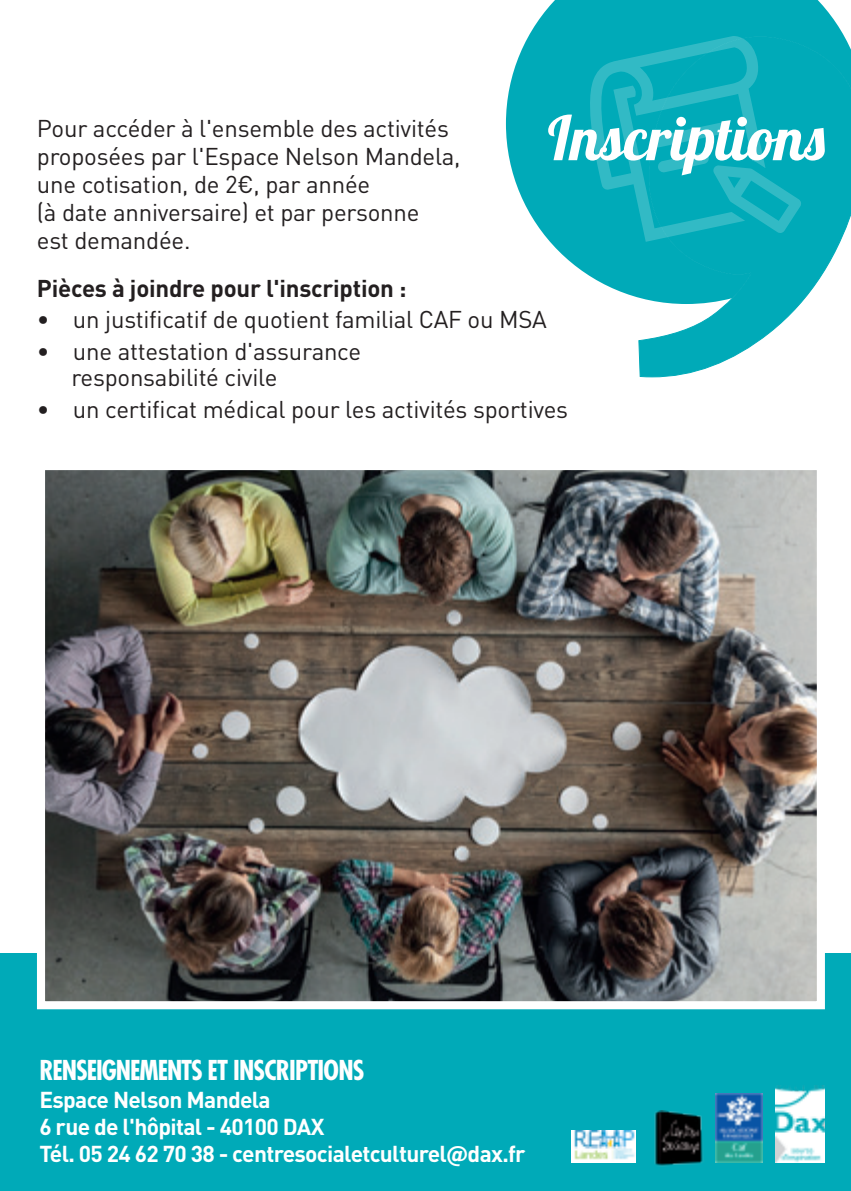
<style>
.page{position:relative;width:851px;height:1191px;background:#fff}
.page>*{position:absolute;margin:0;border:0;box-sizing:border-box;transform-origin:0 0}
.t1{font:60.8px "Lobster 1.4";color:#fff}
.t2{font:700 condensed 26.6px "Futura Std";letter-spacing:-.04em;color:#fff}
.t3{font:24px/28px "DINOT";letter-spacing:-.01em;color:#231f20}
.t4{font:700 24px "DINOT";letter-spacing:-.01em;color:#231f20}
.t5{font:700 22.8px/27.4px "DINOT";letter-spacing:-.03em;color:#fff}
</style>
<div class="page">
<div style="left:0;top:953px;width:850px;height:238px;background:#00aab8"></div>
<img style="left:46px;top:471px;width:769px;height:529px">
<div style="left:37px;top:462px;width:787px;height:547px;border:8px solid #fff"></div>
<img style="left:775px;top:1085px;width:49px;height:77px">
<svg style="left:506px;top:0;width:338px;height:298px;fill:#00aab8"></svg>
<svg style="left:638px;top:36px;width:212px;height:341px;fill:#00aab8"></svg>
<svg style="left:582px;top:36px;width:219px;height:206px;background:#0eaebb"></svg>
<img style="left:572px;top:1130px;width:63px;height:32px">
<img style="left:715px;top:1093px;width:47px;height:69px">
<img style="left:654px;top:1110px;width:50px;height:57px">
<h1 class="t1" style="left:547px;top:99px;width:278px">Inscriptions</h1>
<p class="t3" style="left:37px;top:113px;width:425px">Pour accéder à l'ensemble des activités proposées par l'Espace Nelson Mandela, une cotisation, de 2€, par année<br>(à date anniversaire) et par personne<br>est demandée.</p>
<p class="t4" style="left:37px;top:272px;width:371px">Pièces à joindre pour l'inscription :</p>
<p class="t3" style="left:37px;top:305px;width:511px">• un justificatif de quotient familial CAF ou MSA</p>
<p class="t3" style="left:71px;top:338px;width:291px;line-height:26px;text-indent:-34px">• une attestation d'assurance responsabilité civile</p>
<p class="t3" style="left:37px;top:395px;width:532px">• un certificat médical pour les activités sportives</p>
<p class="t2" style="left:39px;top:1054px;width:326px">RENSEIGNEMENTS ET INSCRIPTIONS</p>
<p class="t5" style="left:39px;top:1085px;width:487px">Espace Nelson Mandela<br>6 rue de l'hôpital - 40100 DAX<br>Tél. 05 24 62 70 38 - centresocialetculturel@dax.fr</p>
</div>
